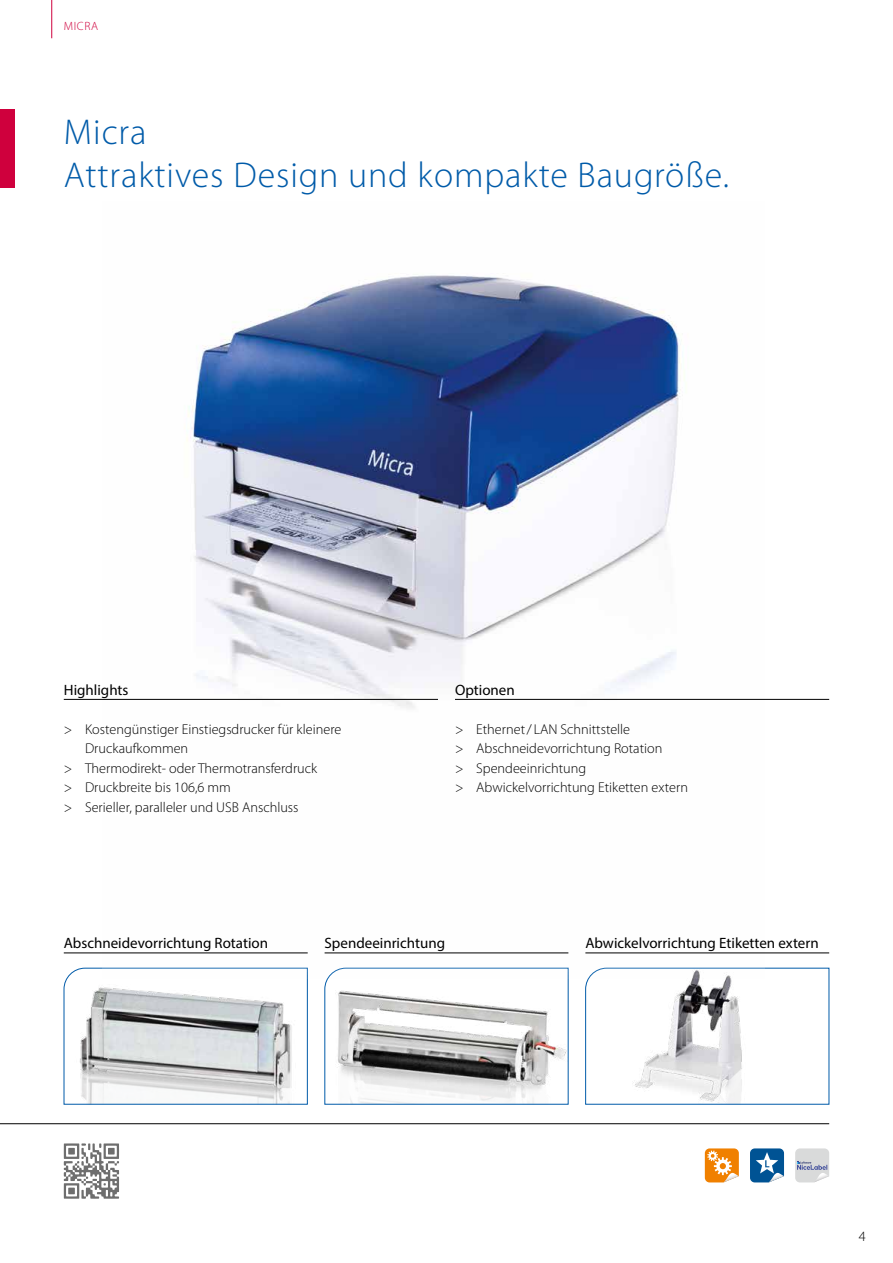
<style>
.page{position:relative;width:893px;height:1263px;background:#fff}
.page>*{position:absolute;margin:0;border:0;box-sizing:border-box;transform-origin:0 0}
.t1{font:300 36px/43.2px "Myriad Pro";letter-spacing:.025em;color:#005ba9}
.t2{font:15px "Myriad Pro";color:#000}
.t3{font:300 14.25px/19.5px "Myriad Pro";color:#000}
.t4{font:300 12px "Myriad Pro";letter-spacing:.05em;color:#cf003d}
</style>
<div class="page">
<hr style="left:0;top:1123px;width:829px;height:1px;background:#000">
<svg style="left:585px;top:968px;width:244px;height:137px"></svg>
<svg style="left:324px;top:978px;width:245px;height:127px"></svg>
<svg style="left:64px;top:968px;width:244px;height:137px"></svg>
<img style="left:102px;top:275px;width:662px;height:703px">
<svg style="left:705px;top:1148px;width:34px;height:34px"></svg>
<svg style="left:750px;top:1148px;width:34px;height:34px"></svg>
<svg style="left:795px;top:1148px;width:34px;height:34px"></svg>
<hr style="left:325px;top:953px;width:243px;height:1px;background:#000">
<hr style="left:585px;top:953px;width:244px;height:1px;background:#000">
<hr style="left:64px;top:953px;width:244px;height:1px;background:#000">
<hr style="left:455px;top:699px;width:374px;height:1px;background:#000">
<hr style="left:64px;top:699px;width:374px;height:1px;background:#000">
<svg style="left:64px;top:1143px;width:55px;height:56px"></svg>
<hr style="left:51px;top:0;width:1px;height:38px;background:#cf003d">
<div style="left:0;top:109px;width:15px;height:78px;background:#cf003d"></div>
<p class="t4" style="left:64px;top:20px;width:36px">MICRA</p>
<h1 class="t1" style="left:64px;top:111px;width:667px">Micra<br>Attraktives Design und kompakte Baugröße.</h1>
<p class="t2" style="left:64px;top:681px;width:66px">Highlights</p>
<p class="t2" style="left:455px;top:681px;width:61px">Optionen</p>
<p class="t3" style="left:64px;top:720px;width:279px">&gt; Kostengünstiger Einstiegsdrucker für kleinere</p>
<p class="t3" style="left:85px;top:739px;width:105px">Druckaufkommen</p>
<p class="t3" style="left:64px;top:759px;width:255px">&gt; Thermodirekt- oder Thermotransferdruck</p>
<p class="t3" style="left:64px;top:778px;width:169px">&gt; Druckbreite bis 106,6 mm</p>
<p class="t3" style="left:64px;top:798px;width:236px">&gt; Serieller, paralleler und USB Anschluss</p>
<p class="t3" style="left:455px;top:720px;width:234px">&gt; Ethernet/ LAN Schnittstelle<br>&gt; Abschneidevorrichtung Rotation<br>&gt; Spendeeinrichtung<br>&gt; Abwickelvorrichtung Etiketten extern</p>
<p class="t2" style="left:64px;top:934px;width:206px">Abschneidevorrichtung Rotation</p>
<p class="t2" style="left:325px;top:934px;width:122px">Spendeeinrichtung</p>
<p class="t2" style="left:585px;top:934px;width:235px">Abwickelvorrichtung Etiketten extern</p>
<p class="t3" style="left:859px;top:1227px;width:8px">4</p>
</div>
